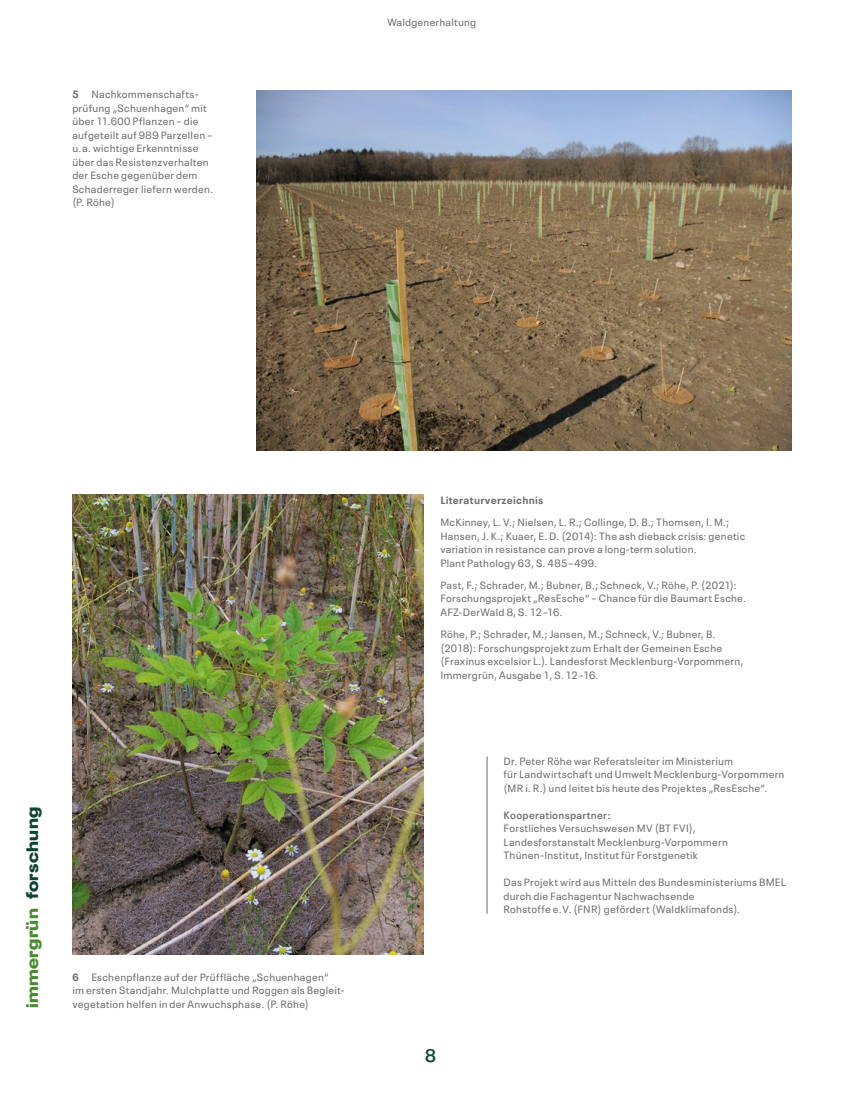
<style>
.page{position:relative;width:851px;height:1106px;background:#fff}
.page>*{position:absolute;margin:0;border:0;box-sizing:border-box;transform-origin:0 0}
.t1{font:600 18px "Neue Plak Text";color:#0e4532}
.t2{font:900 expanded 16.5px "Neue Plak";letter-spacing:.02em;color:#498c30}
.t3{font:10.5px/13.5px "Neue Plak Text";letter-spacing:.025em;color:#6e6e6e}
.t4{font:700 10.5px "Neue Plak Text";letter-spacing:.025em;color:#6e6e6e}
.t5{font:600 10.5px "Neue Plak Text";letter-spacing:.025em;color:#6e6e6e}
.s1{font-weight:700}
.s2{color:#0e4532}
</style>
<div class="page">
<hr style="left:486px;top:756px;width:1px;height:157px;background:#6e6e6e">
<img style="left:256px;top:90px;width:535px;height:360px">
<img style="left:72px;top:494px;width:351px;height:460px">
<p class="t3" style="left:72px;top:87px;width:142px"><span class="s1">5</span> Nachkommenschafts&shy;prüfung „Schuenhagen“ mit über 11.600 Pflanzen – die aufgeteilt auf 989 Parzellen – u. a. wichtige Erkenntnisse über das Resistenzverhalten der Esche gegenüber dem<br>Schaderreger liefern werden. (P. Röhe)</p>
<p class="t3" style="left:387px;top:15px;width:90px">Waldgenerhaltung</p>
<h2 class="t2" style="left:19px;top:1008px;width:203px;rotate:-90deg">immergrün <span class="s2">forschung</span></h2>
<p class="t3" style="left:72px;top:969px;width:273px"><span class="s1">6</span> Eschenpflanze auf der Prüffläche „Schuenhagen“<br>im ersten Standjahr. Mulchplatte und Roggen als Begleit&shy;vegetation helfen in der Anwuchsphase. (P. Röhe)</p>
<p class="t4" style="left:440px;top:492px;width:105px">Literaturverzeichnis</p>
<p class="t3" style="left:440px;top:515px;width:306px">McKinney, L. V.; Nielsen, L. R.; Collinge, D. B.; Thomsen, I. M.; Hansen, J. K.; Kuaer, E. D. (2014): The ash dieback crisis: genetic variation in resistance can prove a long-term solution.<br>Plant Pathology 63, S. 485 – 499.</p>
<p class="t3" style="left:440px;top:577px;width:307px">Past, F.; Schrader, M.; Bubner, B.; Schneck, V.; Röhe, P. (2021):<br>Forschungsprojekt „ResEsche“ – Chance für die Baumart Esche.<br>AFZ-DerWald 8, S. 12 –16.</p>
<p class="t3" style="left:440px;top:626px;width:304px">Röhe, P.; Schrader, M.; Jansen, M.; Schneck, V.; Bubner, B. (2018): Forschungsprojekt zum Erhalt der Gemeinen Esche (Fraxinus excelsior L.). Landesforst Mecklenburg-Vorpommern, Immergrün, Ausgabe 1, S. 12 –16.</p>
<h1 class="t1" style="left:425px;top:1041px;width:12px">8</h1>
<p class="t3" style="left:503px;top:753px;width:282px">Dr. Peter Röhe war Referatsleiter im Ministerium<br>für Landwirtschaft und Umwelt Mecklenburg-Vorpommern (MR i. R.) und leitet bis heute des Projektes „ResEsche“.</p>
<p class="t5" style="left:503px;top:806px;width:108px">Kooperationspartner:</p>
<p class="t3" style="left:503px;top:820px;width:226px">Forstliches Versuchswesen MV (BT FVI),<br>Landesforstanstalt Mecklenburg-Vorpommern<br>Thünen-Institut, Institut für Forstgenetik</p>
<p class="t3" style="left:503px;top:874px;width:284px">Das Projekt wird aus Mitteln des Bundesministeriums BMEL durch die Fachagentur Nachwachsende<br>Rohstoffe e. V. (FNR) gefördert (Waldklimafonds).</p>
</div>
